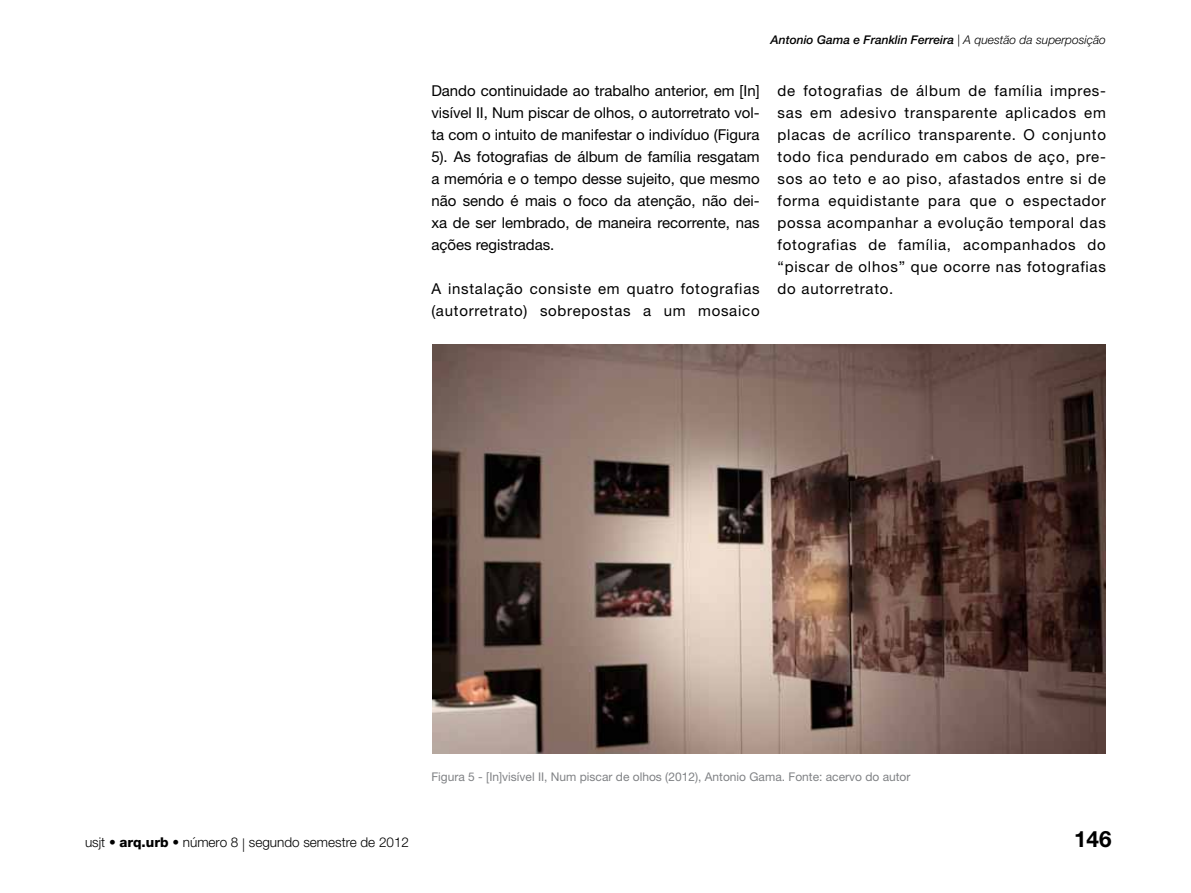
<style>
.page{position:relative;width:1191px;height:893px;background:#fff}
.page>*{position:absolute;margin:0;border:0;box-sizing:border-box;transform-origin:0 0}
.t1{font:700 22.5px "Helvetica Neue LT Std";color:#000}
.t2{font:15px/22px "Helvetica Neue LT Std";letter-spacing:.05em;color:#000;text-align:justify}
.t3{font:300 13.5px "Helvetica Neue LT Std";color:#000}
.t4{font:12px "Helvetica Neue LT Std";color:#808285}
.t5{font:italic 500 12px "Helvetica Neue LT Std";color:#000}
.s1{font-weight:300}
.s2{font-weight:800}
</style>
<div class="page">
<img style="left:432px;top:344px;width:674px;height:410px">
<p class="t5" style="left:770px;top:33px;width:337px">Antonio Gama e Franklin Ferreira <span class="s1">| A questão da superposição</span></p>
<p class="t2" style="left:431px;top:79px;width:330px">Dando continuidade ao trabalho anterior, em [In] visível II, Num piscar de olhos, o autorretrato vol&shy;ta com o intuito de manifestar o indivíduo (Figura 5). As fotografias de álbum de família resgatam a memória e o tempo desse sujeito, que mesmo não sendo é mais o foco da atenção, não dei&shy;xa de ser lembrado, de maneira recorrente, nas ações registradas.</p>
<p class="t2" style="left:431px;top:278px;width:330px">A instalação consiste em quatro fotografias (autorretrato) sobrepostas a um mosaico</p>
<p class="t2" style="left:777px;top:79px;width:330px">de fotografias de álbum de família impres&shy;sas em adesivo transparente aplicados em placas de acrílico transparente. O conjunto todo fica pendurado em cabos de aço, pre&shy;sos ao teto e ao piso, afastados entre si de forma equidistante para que o espectador possa acompanhar a evolução temporal das fotografias de família, acompanhados do “piscar de olhos” que ocorre nas fotografias do autorretrato.</p>
<p class="t4" style="left:431px;top:770px;width:480px">Figura 5 - [In]visível II, Num piscar de olhos (2012), Antonio Gama. Fonte: acervo do autor</p>
<p class="t3" style="left:85px;top:834px;width:325px">usjt • <span class="s2">arq.urb</span> • número 8 | segundo semestre de 2012</p>
<h1 class="t1" style="left:1074px;top:825px;width:39px">146</h1>
</div>
